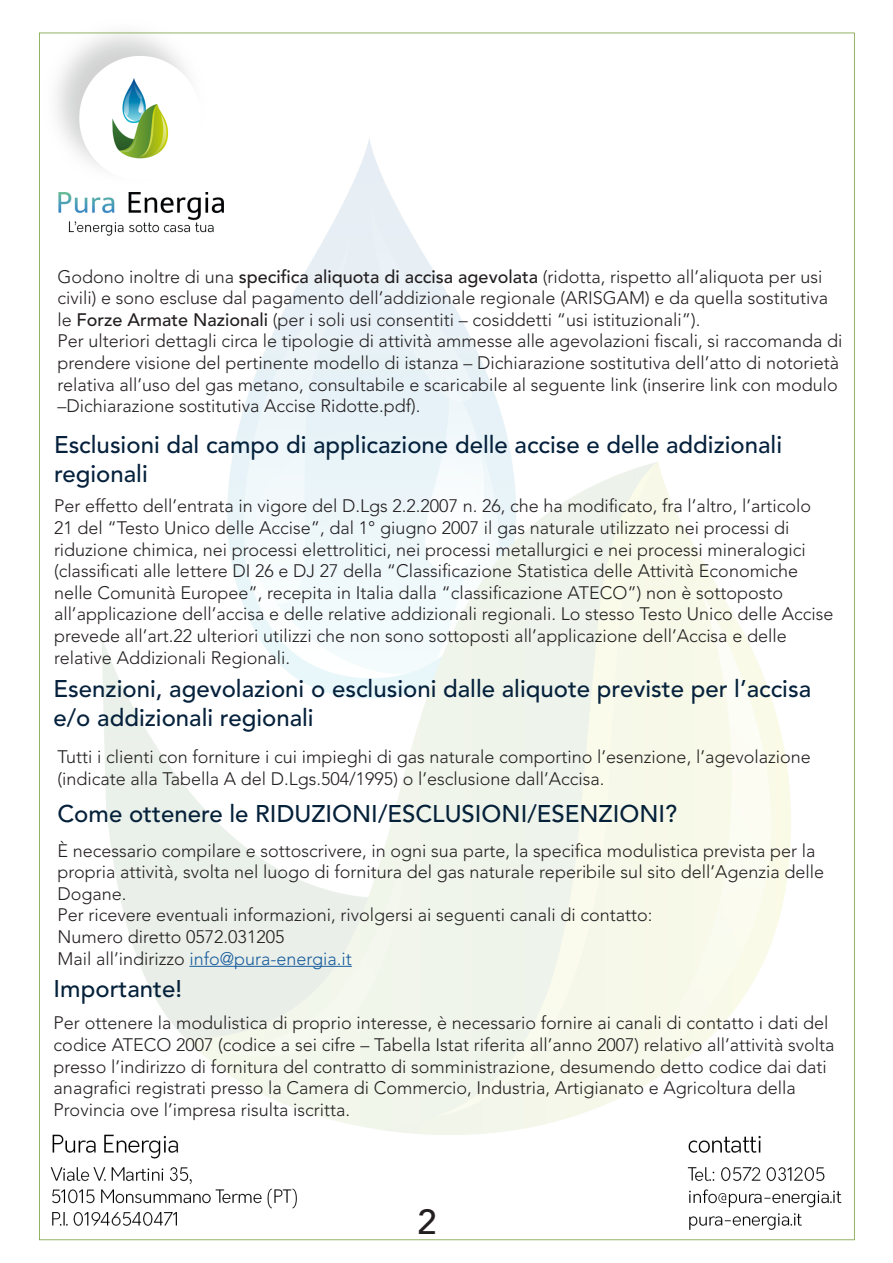
<style>
.page{position:relative;width:893px;height:1263px;background:#fff}
.page>*{position:absolute;margin:0;border:0;box-sizing:border-box;transform-origin:0 0}
.Titolo{font:500 34.5px "Avenir LT Std";color:#231f20}
.Titolo-2{font:500 24px/28.8px "Avenir LT Std";color:#05213c}
.Titolo-3{font:500 24px "Avenir LT Std";color:#05213a}
.t1{font:300 18px/21.6px "Avenir LT Std";color:#231f20}
.t2{font:300 18px "Avenir LT Std";color:#175d9e}
.s1{font-weight:500}
.s2{color:#231f20}
</style>
<div class="page">
<img style="left:39px;top:32px;width:816px;height:1209px">
<hr style="left:189px;top:966px;width:163px;height:1px;background:#175d9e">
<p class="t1" style="left:57px;top:266px;width:772px">Godono inoltre di una <span class="s1">specifica aliquota di accisa agevolata</span> (ridotta, rispetto all’aliquota per usi civili) e sono escluse dal pagamento dell’addizionale regionale (ARISGAM) e da quella sostitutiva le <span class="s1">Forze Armate Nazionali</span> (per i soli usi consentiti – cosiddetti “usi istituzionali”).</p>
<p class="t1" style="left:57px;top:330px;width:786px">Per ulteriori dettagli circa le tipologie di attività ammesse alle agevolazioni fiscali, si raccomanda di prendere visione del pertinente modello di istanza – Dichiarazione sostitutiva dell’atto di notorietà relativa all’uso del gas metano, consultabile e scaricabile al seguente link (inserire link con modulo –Dichiarazione sostitutiva Accise Ridotte.pdf).</p>
<p class="Titolo-2" style="left:54px;top:431px;width:730px">Esclusioni dal campo di applicazione delle accise e delle addizionali regionali</p>
<p class="t1" style="left:54px;top:495px;width:781px">Per effetto dell’entrata in vigore del D.Lgs 2.2.2007 n. 26, che ha modificato, fra l’altro, l’articolo 21 del “Testo Unico delle Accise”, dal 1° giugno 2007 il gas naturale utilizzato nei processi di riduzione chimica, nei processi elettrolitici, nei processi metallurgici e nei processi mineralogici (classificati alle lettere DI 26 e DJ 27 della “Classificazione Statistica delle Attività Economiche nelle Comunità Europee”, recepita in Italia dalla “classificazione ATECO”) non è sottoposto all’applicazione dell’accisa e delle relative addizionali regionali. Lo stesso Testo Unico delle Accise prevede all’art.22 ulteriori utilizzi che non sono sottoposti all’applicazione dell’Accisa e delle relative Addizionali Regionali.</p>
<p class="Titolo-2" style="left:54px;top:675px;width:759px">Esenzioni, agevolazioni o esclusioni dalle aliquote previste per l’accisa</p>
<p class="Titolo-2" style="left:54px;top:703px;width:262px">e/o addizionali regionali</p>
<p class="t1" style="left:57px;top:746px;width:755px">Tutti i clienti con forniture i cui impieghi di gas naturale comportino l’esenzione, l’agevolazione (indicate alla Tabella A del D.Lgs.504/1995) o l’esclusione dall’Accisa.</p>
<p class="Titolo-3" style="left:57px;top:800px;width:621px">Come ottenere le RIDUZIONI/ESCLUSIONI/ESENZIONI?</p>
<p class="t1" style="left:57px;top:839px;width:768px">È necessario compilare e sottoscrivere, in ogni sua parte, la specifica modulistica prevista per la propria attività, svolta nel luogo di fornitura del gas naturale reperibile sul sito dell’Agenzia delle<br>Dogane.</p>
<p class="t1" style="left:57px;top:904px;width:597px">Per ricevere eventuali informazioni, rivolgersi ai seguenti canali di contatto:</p>
<p class="t1" style="left:57px;top:926px;width:229px">Numero diretto 0572.031205</p>
<p class="t2" style="left:57px;top:948px;width:296px"><span class="s2">Mail all’indirizzo</span> info@pura-energia.it</p>
<p class="Titolo-3" style="left:54px;top:974px;width:130px">Importante!</p>
<p class="t1" style="left:54px;top:1012px;width:782px">Per ottenere la modulistica di proprio interesse, è necessario fornire ai canali di contatto i dati del codice ATECO 2007 (codice a sei cifre – Tabella Istat riferita all’anno 2007) relativo all’attività svolta presso l’indirizzo di fornitura del contratto di somministrazione, desumendo detto codice dai dati anagrafici registrati presso la Camera di Commercio, Industria, Artigianato e Agricoltura della Provincia ove l’impresa risulta iscritta.</p>
<p class="Titolo" style="left:417px;top:1202px;width:21px">2</p>
</div>
